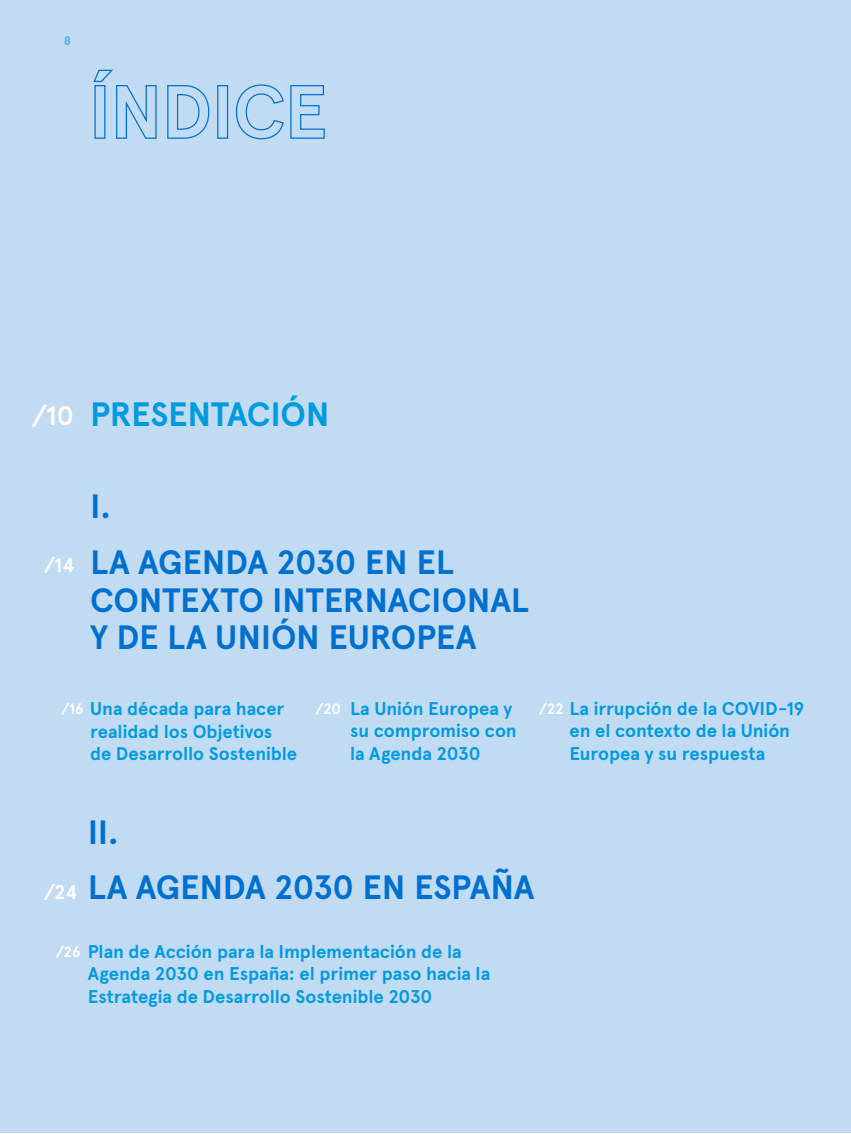
<style>
.page{position:relative;width:851px;height:1134px;background:#fff}
.page>*{position:absolute;margin:0;border:0;box-sizing:border-box;transform-origin:0 0}
.t1{font:700 33.75px/37.5px "Apercu Pro";letter-spacing:-.01em;color:#0070ce}
.t2{font:700 33.75px "Apercu Pro";letter-spacing:-.01em;color:#009ade}
.t3{font:700 18.5px/22.8px "Apercu Pro";color:#009ade}
.t4{font:700 12.5px "Apercu Pro";color:#009ade}
.s1{font-size:26.75px;color:#fff}
.s2{font-size:20px;color:#fff}
.s3{font-size:15px;color:#fff}
</style>
<div class="page">
<div style="left:1px;top:1px;width:849px;height:1132px;background:#c1dbf2"></div>
<svg style="left:93px;top:69px;width:64px;height:70px"></svg>
<svg style="left:167px;top:85px;width:43px;height:54px"></svg>
<div style="left:217px;top:85px;width:11px;height:54px;border:1px solid #0070ce"></div>
<svg style="left:235px;top:84px;width:90px;height:56px"></svg>
<p class="t4" style="left:64px;top:32px;width:9px">8</p>
<h1 class="t2" style="left:32px;top:389px;width:299px"><span class="s1">/10</span> PRESENTACIÓN</h1>
<p class="t1" style="left:90px;top:487px;width:23px">I.</p>
<p class="t1" style="left:90px;top:543px;width:440px;text-indent:-46px"><span class="s2">/14</span> LA AGENDA 2030 EN EL<br>CONTEXTO INTERNACIONAL</p>
<h1 class="t1" style="left:90px;top:618px;width:388px">Y DE LA UNIÓN EUROPEA</h1>
<h3 class="t3" style="left:61px;top:697px;width:225px"><span class="s3">/16</span> Una década para hacer</h3>
<h3 class="t3" style="left:315px;top:696px;width:198px"><span class="s3">/20</span> La Unión Europea y</h3>
<h3 class="t3" style="left:90px;top:719px;width:184px">realidad los Objetivos</h3>
<h3 class="t3" style="left:350px;top:719px;width:168px">su compromiso con</h3>
<h3 class="t3" style="left:90px;top:742px;width:208px">de Desarrollo Sostenible</h3>
<h3 class="t3" style="left:350px;top:742px;width:132px">la Agenda 2030</h3>
<h3 class="t3" style="left:569px;top:696px;width:236px;text-indent:-31px"><span class="s3">/22</span> La irrupción de la COVID-19 en el contexto de la Unión<br>Europea y su respuesta</h3>
<p class="t1" style="left:88px;top:812px;width:33px">II.</p>
<h1 class="t1" style="left:44px;top:868px;width:492px"><span class="s2">/24</span> LA AGENDA 2030 EN ESPAÑA</h1>
<h3 class="t3" style="left:88px;top:939px;width:404px;text-indent:-32px"><span class="s3">/26</span> Plan de Acción para la Implementación de la<br>Agenda 2030 en España: el primer paso hacia la<br>Estrategia de Desarrollo Sostenible 2030</h3>
</div>
